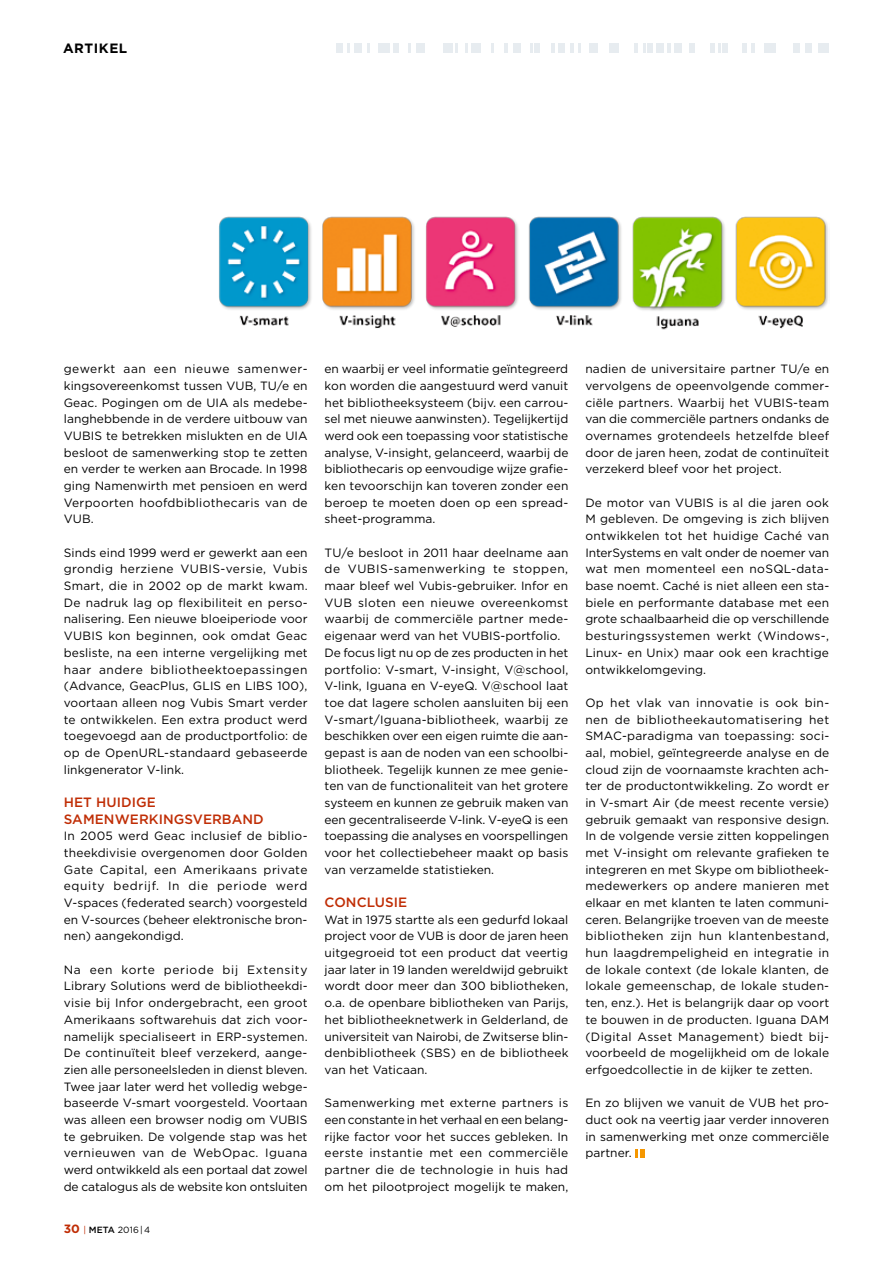
<style>
.page{position:relative;width:893px;height:1263px;background:#fff}
.page>*{position:absolute;margin:0;border:0;box-sizing:border-box;transform-origin:0 0}
.t1{font:500 13.5px "Gotham";letter-spacing:.005em;color:#c02d05}
.t2{font:700 13.5px "Gotham";letter-spacing:.04em;color:#000}
.t3{font:12px/16.6px "Gotham";letter-spacing:.005em;color:#000;text-align:justify}
.t4{font:9px "Gotham";color:#000}
.s1{font-weight:700;font-size:12px;color:#c02d05}
.s2{color:#c02d05}
.s3{font-weight:500}
</style>
<div class="page">
<svg style="left:635px;top:1149px;width:9px;height:8px"></svg>
<img style="left:219px;top:216px;width:609px;height:114px">
<svg style="left:743px;top:44px;width:12px;height:9px"></svg>
<div style="left:805px;top:44px;width:6px;height:9px;background:#e7ecf0"></div>
<div style="left:763px;top:44px;width:12px;height:9px;background:#e7ecf0"></div>
<div style="left:818px;top:44px;width:11px;height:9px;background:#e7ecf0"></div>
<div style="left:793px;top:44px;width:6px;height:9px;background:#e7ecf0"></div>
<svg style="left:465px;top:44px;width:3px;height:9px"></svg>
<svg style="left:367px;top:44px;width:2px;height:9px"></svg>
<div style="left:656px;top:44px;width:7px;height:9px;background:#e7ecf0"></div>
<svg style="left:408px;top:44px;width:3px;height:9px"></svg>
<svg style="left:570px;top:44px;width:11px;height:9px"></svg>
<div style="left:674px;top:44px;width:8px;height:9px;background:#e7ecf0"></div>
<svg style="left:667px;top:44px;width:4px;height:9px"></svg>
<div style="left:336px;top:44px;width:6px;height:9px;background:#e7ecf0"></div>
<svg style="left:504px;top:44px;width:4px;height:9px"></svg>
<svg style="left:347px;top:44px;width:3px;height:9px"></svg>
<div style="left:513px;top:44px;width:8px;height:9px;background:#e7ecf0"></div>
<div style="left:354px;top:44px;width:7px;height:9px;background:#e7ecf0"></div>
<div style="left:558px;top:44px;width:7px;height:9px;background:#e7ecf0"></div>
<div style="left:648px;top:44px;width:5px;height:9px;background:#e7ecf0"></div>
<div style="left:416px;top:44px;width:9px;height:9px;background:#e7ecf0"></div>
<div style="left:589px;top:44px;width:9px;height:9px;background:#e7ecf0"></div>
<div style="left:689px;top:44px;width:5px;height:9px;background:#e7ecf0"></div>
<div style="left:471px;top:44px;width:10px;height:9px;background:#e7ecf0"></div>
<div style="left:610px;top:44px;width:9px;height:9px;background:#e7ecf0"></div>
<div style="left:723px;top:44px;width:5px;height:9px;background:#e7ecf0"></div>
<svg style="left:718px;top:44px;width:3px;height:9px"></svg>
<div style="left:710px;top:44px;width:5px;height:9px;background:#e7ecf0"></div>
<div style="left:535px;top:44px;width:5px;height:9px;background:#e7ecf0"></div>
<div style="left:378px;top:44px;width:12px;height:9px;background:#e7ecf0"></div>
<div style="left:443px;top:44px;width:9px;height:9px;background:#e7ecf0"></div>
<svg style="left:491px;top:44px;width:2px;height:9px"></svg>
<svg style="left:551px;top:44px;width:4px;height:9px"></svg>
<svg style="left:635px;top:44px;width:11px;height:9px"></svg>
<svg style="left:530px;top:44px;width:3px;height:9px"></svg>
<div style="left:394px;top:44px;width:5px;height:9px;background:#e7ecf0"></div>
<svg style="left:456px;top:44px;width:2px;height:9px"></svg>
<p class="t2" style="left:63px;top:40px;width:66px">ARTIKEL</p>
<p class="t3" style="left:64px;top:360px;width:245px">gewerkt aan een nieuwe samenwer&shy;kingsovereenkomst tussen VUB, TU/e en Geac. Pogingen om de UIA als medebe&shy;langhebbende in de verdere uitbouw van VUBIS te betrekken mislukten en de UIA besloot de samenwerking stop te zetten en verder te werken aan Brocade. In 1998 ging Namenwirth met pensioen en werd Verpoorten hoofdbibliothecaris van de VUB.</p>
<p class="t3" style="left:64px;top:544px;width:245px">Sinds eind 1999 werd er gewerkt aan een grondig herziene VUBIS-versie, Vubis Smart, die in 2002 op de markt kwam.<br>De nadruk lag op flexibiliteit en perso&shy;nalisering. Een nieuwe bloeiperiode voor VUBIS kon beginnen, ook omdat Geac besliste, na een interne vergelijking met haar andere bibliotheektoepassingen (Advance, GeacPlus, GLIS en LIBS 100), voortaan alleen nog Vubis Smart verder te ontwikkelen. Een extra product werd toegevoegd aan de productportfolio: de op de OpenURL-standaard gebaseerde linkgenerator V-link.</p>
<p class="t1" style="left:64px;top:793px;width:41px">HET HUIDI</p>
<p class="t1" style="left:136px;top:793px;width:19px">GE</p>
<p class="t1" style="left:64px;top:810px;width:11px">SAMEN</p>
<p class="t1" style="left:115px;top:810px;width:43px">WERKIN</p>
<p class="t1" style="left:174px;top:810px;width:21px">GSVE</p>
<p class="t1" style="left:212px;top:810px;width:21px">RBAND</p>
<p class="t3" style="left:64px;top:827px;width:245px">In 2005 werd Geac inclusief de biblio&shy;theekdivisie overgenomen door Golden Gate Capital, een Amerikaans private equity bedrijf. In die periode werd V-spaces (federated search) voorgesteld en V-sources (beheer elektronische bron&shy;nen) aangekondigd.</p>
<p class="t3" style="left:64px;top:961px;width:245px">Na een korte periode bij Extensity Library Solutions werd de bibliotheekdi&shy;visie bij Infor ondergebracht, een groot Amerikaans softwarehuis dat zich voor&shy;namelijk specialiseert in ERP-systemen.<br>De continuïteit bleef verzekerd, aange&shy;zien alle personeelsleden in dienst bleven.<br>Twee jaar later werd het volledig webge&shy;baseerde V-smart voorgesteld. Voortaan was alleen een browser nodig om VUBIS te gebruiken. De volgende stap was het vernieuwen van de WebOpac. Iguana werd ontwikkeld als een portaal dat zowel de catalogus als de website kon ontsluiten</p>
<p class="t4" style="left:64px;top:1224px;width:88px"><span class="s1">30</span> <span class="s2">|</span> <span class="s3">META</span> 2016 | 4</p>
<p class="t3" style="left:325px;top:360px;width:245px">en waarbij er veel informatie geïntegreerd kon worden die aangestuurd werd vanuit het bibliotheeksysteem (bijv. een carrou&shy;sel met nieuwe aanwinsten). Tegelijkertijd werd ook een toepassing voor statistische analyse, V-insight, gelanceerd, waarbij de bibliothecaris op eenvoudige wijze grafie&shy;ken tevoorschijn kan toveren zonder een beroep te moeten doen op een spread&shy;sheet-programma.</p>
<p class="t3" style="left:325px;top:544px;width:245px;text-align:left">TU/e besloot in 2011 haar deelname aan de VUBIS-samenwerking te stoppen, maar bleef wel Vubis-gebruiker. Infor en VUB sloten een nieuwe overeenkomst waarbij de commerciële partner mede&shy;eigenaar werd van het VUBIS-portfolio.<br>De focus ligt nu op de zes producten in het portfolio: V-smart, V-insight, V@school, V-link, Iguana en V-eyeQ. V@school laat toe dat lagere scholen aansluiten bij een V-smart/Iguana-bibliotheek, waarbij ze beschikken over een eigen ruimte die aan&shy;gepast is aan de noden van een schoolbi&shy;bliotheek. Tegelijk kunnen ze mee genie&shy;ten van de functionaliteit van het grotere systeem en kunnen ze gebruik maken van een gecentraliseerde V-link. V-eyeQ is een toepassing die analyses en voorspellingen voor het collectiebeheer maakt op basis van verzamelde statistieken.</p>
<p class="t1" style="left:325px;top:893px;width:20px">CONCLUSIE</p>
<p class="t3" style="left:325px;top:911px;width:245px">Wat in 1975 startte als een gedurfd lokaal project voor de VUB is door de jaren heen uitgegroeid tot een product dat veertig jaar later in 19 landen wereldwijd gebruikt wordt door meer dan 300 bibliotheken, o.a. de openbare bibliotheken van Parijs, het bibliotheeknetwerk in Gelderland, de universiteit van Nairobi, de Zwitserse blin&shy;denbibliotheek (SBS) en de bibliotheek van het Vaticaan.</p>
<p class="t3" style="left:325px;top:1094px;width:245px">Samenwerking met externe partners is een constante in het verhaal en een belang&shy;rijke factor voor het succes gebleken. In eerste instantie met een commerciële partner die de technologie in huis had om het pilootproject mogelijk te maken,</p>
<p class="t3" style="left:585px;top:360px;width:245px">nadien de universitaire partner TU/e en vervolgens de opeenvolgende commer&shy;ciële partners. Waarbij het VUBIS-team van die commerciële partners ondanks de overnames grotendeels hetzelfde bleef door de jaren heen, zodat de continuïteit verzekerd bleef voor het project.</p>
<p class="t3" style="left:585px;top:494px;width:245px">De motor van VUBIS is al die jaren ook M gebleven. De omgeving is zich blijven ontwikkelen tot het huidige Caché van InterSystems en valt onder de noemer van wat men momenteel een noSQL-data&shy;base noemt. Caché is niet alleen een sta&shy;biele en performante database met een grote schaalbaarheid die op verschillende besturingssystemen werkt (Windows-, Linux- en Unix) maar ook een krachtige ontwikkelomgeving.</p>
<p class="t3" style="left:585px;top:694px;width:245px">Op het vlak van innovatie is ook bin&shy;nen de bibliotheekautomatisering het SMAC-paradigma van toepassing: soci&shy;aal, mobiel, geïntegreerde analyse en de cloud zijn de voornaamste krachten ach&shy;ter de productontwikkeling. Zo wordt er in V-smart Air (de meest recente versie) gebruik gemaakt van responsive design.<br>In de volgende versie zitten koppelingen met V-insight om relevante grafieken te integreren en met Skype om bibliotheek&shy;medewerkers op andere manieren met elkaar en met klanten te laten communi&shy;ceren. Belangrijke troeven van de meeste bibliotheken zijn hun klantenbestand, hun laagdrempeligheid en integratie in de lokale context (de lokale klanten, de lokale gemeenschap, de lokale studen&shy;ten, enz.). Het is belangrijk daar op voort te bouwen in de producten. Iguana DAM (Digital Asset Management) biedt bij&shy;voorbeeld de mogelijkheid om de lokale erfgoedcollectie in de kijker te zetten.</p>
<p class="t3" style="left:585px;top:1094px;width:245px">En zo blijven we vanuit de VUB het pro&shy;duct ook na veertig jaar verder innoveren in samenwerking met onze commerciële partner.</p>
</div>
